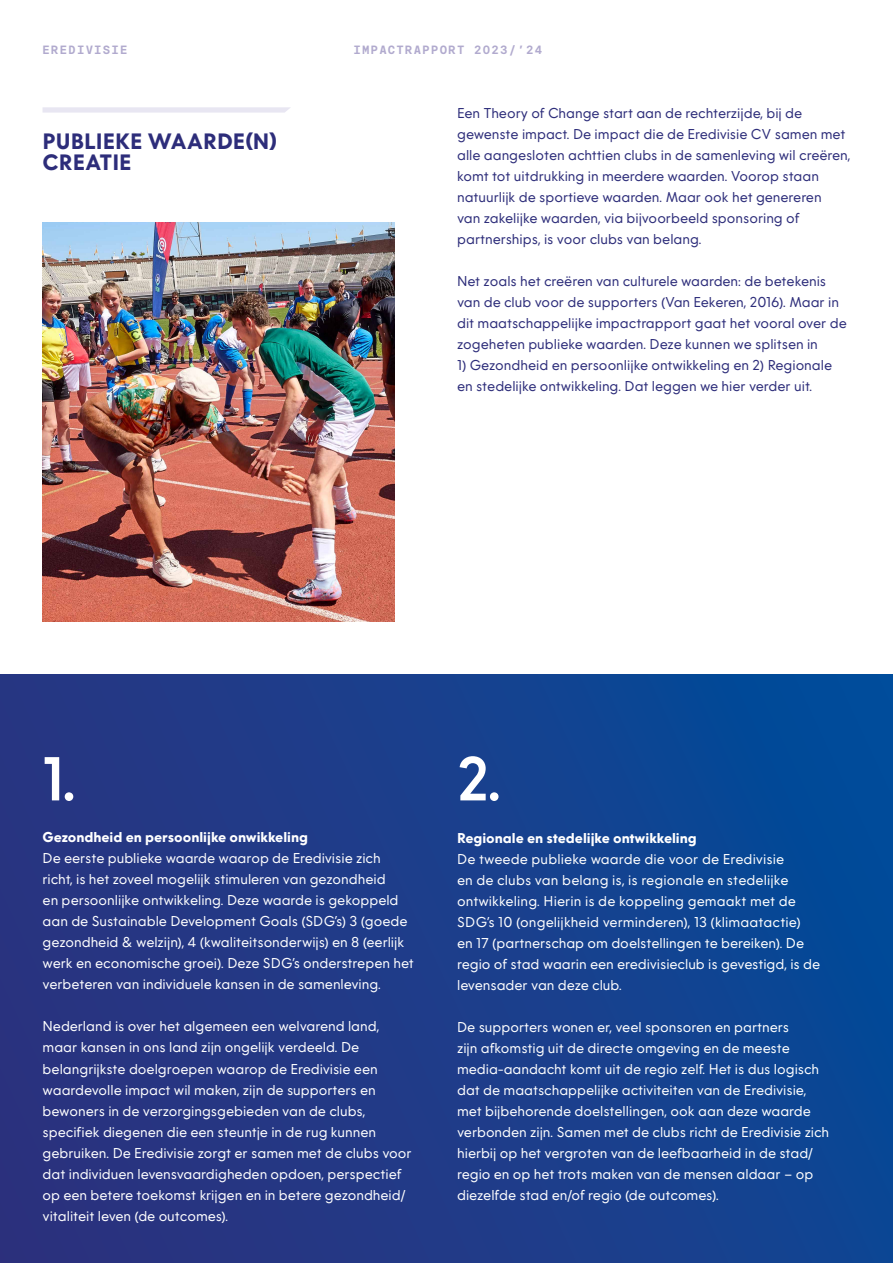
<style>
.page{position:relative;width:893px;height:1263px;background:#fff}
.page>*{position:absolute;margin:0;border:0;box-sizing:border-box;transform-origin:0 0}
.t1{font:500 58.5px "Eredivisie Text";color:#fff}
.t2{font:700 21px/21px "Eredivisie Text";color:#2d2d7a}
.t3{font:13.5px/21px "Eredivisie Text";color:#fff}
.t4{font:13.5px/21px "Eredivisie Text";color:#2d2d7a}
.t5{font:700 13.5px "Eredivisie Text";color:#fff}
.t6{font:600 12px "Basier Circle Mono";letter-spacing:.1em;color:#b1aace}
</style>
<div class="page">
<div style="left:0;top:674px;width:893px;height:589px;background:linear-gradient(to right,#2e327e,#074998)"></div>
<img style="left:43px;top:223px;width:352px;height:399px">
<svg style="left:43px;top:107px;width:248px;height:6px"></svg>
<p class="t6" style="left:43px;top:42px;width:87px">EREDIVISIE</p>
<p class="t6" style="left:353px;top:42px;width:190px">IMPACTRAPPORT 2023/’24</p>
<h2 class="t2" style="left:43px;top:132px;width:236px">PUBLIEKE WAARDE(N)<br>CREATIE</h2>
<p class="t4" style="left:457px;top:103px;width:395px">Een Theory of Change start aan de rechterzijde, bij de gewenste impact. De impact die de Eredivisie CV samen met alle aangesloten achttien clubs in de samenleving wil creëren, komt tot uitdrukking in meerdere waarden. Voorop staan natuurlijk de sportieve waarden. Maar ook het genereren<br>van zakelijke waarden, via bijvoorbeeld sponsoring of partnerships, is voor clubs van belang.</p>
<p class="t4" style="left:457px;top:271px;width:391px">Net zoals het creëren van culturele waarden: de betekenis van de club voor de supporters (Van Eekeren, 2016). Maar in dit maatschappelijke impactrapport gaat het vooral over de zogeheten publieke waarden. Deze kunnen we splitsen in</p>
<p class="t4" style="left:457px;top:355px;width:376px">1) Gezondheid en persoonlijke ontwikkeling en 2) Regionale en stedelijke ontwikkeling. Dat leggen we hier verder uit.</p>
<h1 class="t1" style="left:42px;top:742px;width:36px">1.</h1>
<h1 class="t1" style="left:457px;top:742px;width:46px">2.</h1>
<p class="t5" style="left:43px;top:829px;width:267px">Gezondheid en persoonlijke onwikkeling</p>
<p class="t3" style="left:43px;top:849px;width:373px">De eerste publieke waarde waarop de Eredivisie zich richt, is het zoveel mogelijk stimuleren van gezondheid<br>en persoonlijke ontwikkeling. Deze waarde is gekoppeld aan de Sustainable Development Goals (SDG’s) 3 (goede gezondheid &amp; welzijn), 4 (kwaliteitsonderwijs) en 8 (eerlijk werk en economische groei). Deze SDG’s onderstrepen het verbeteren van individuele kansen in de samenleving.</p>
<p class="t3" style="left:43px;top:1017px;width:371px">Nederland is over het algemeen een welvarend land, maar kansen in ons land zijn ongelijk verdeeld. De belangrijkste doelgroepen waarop de Eredivisie een waardevolle impact wil maken, zijn de supporters en bewoners in de verzorgingsgebieden van de clubs, specifiek diegenen die een steuntje in de rug kunnen gebruiken. De Eredivisie zorgt er samen met de clubs voor dat individuen levensvaardigheden opdoen, perspectief op een betere toekomst krijgen en in betere gezondheid/ vitaliteit leven (de outcomes).</p>
<p class="t5" style="left:457px;top:829px;width:241px">Regionale en stedelijke ontwikkeling</p>
<p class="t3" style="left:457px;top:849px;width:365px">De tweede publieke waarde die voor de Eredivisie<br>en de clubs van belang is, is regionale en stedelijke ontwikkeling. Hierin is de koppeling gemaakt met de SDG’s 10 (ongelijkheid verminderen), 13 (klimaatactie)<br>en 17 (partnerschap om doelstellingen te bereiken). De regio of stad waarin een eredivisieclub is gevestigd, is de levensader van deze club.</p>
<p class="t3" style="left:457px;top:1017px;width:374px">De supporters wonen er, veel sponsoren en partners<br>zijn afkomstig uit de directe omgeving en de meeste media-aandacht komt uit de regio zelf. Het is dus logisch dat de maatschappelijke activiteiten van de Eredivisie, met bijbehorende doelstellingen, ook aan deze waarde verbonden zijn. Samen met de clubs richt de Eredivisie zich hierbij op het vergroten van de leefbaarheid in de stad/ regio en op het trots maken van de mensen aldaar – op diezelfde stad en/of regio (de outcomes).</p>
</div>
